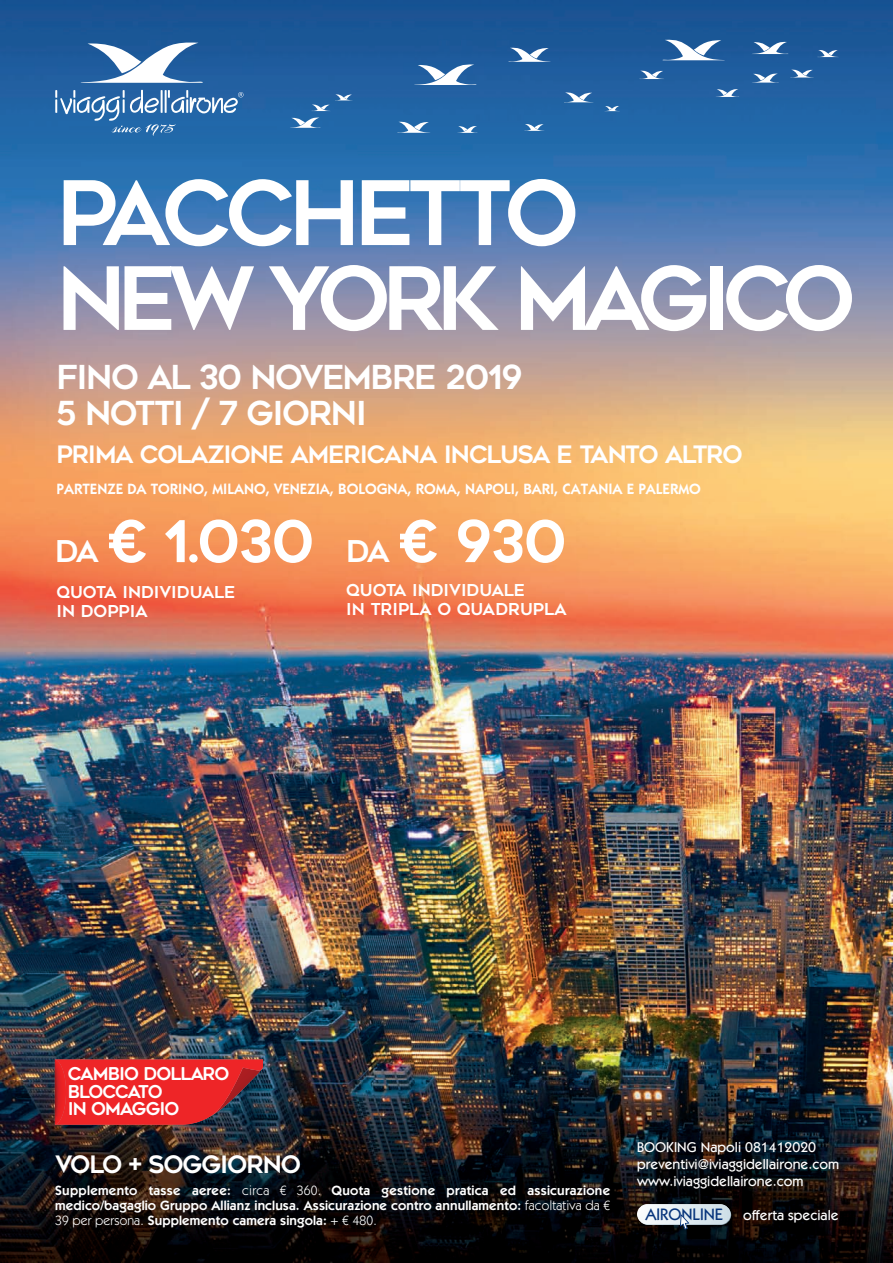
<style>
.page{position:relative;width:893px;height:1263px;background:#fff}
.page>*{position:absolute;margin:0;border:0;box-sizing:border-box;transform-origin:0 0}
.t1{font:88.65px "Geometos";letter-spacing:-.07em;color:#fff}
.t2{font:87px "Geometos";letter-spacing:-.095em;color:#fff}
.t3{font:57.3px "Geometos";letter-spacing:-.025em;color:#fff}
.t4{font:33px/36px "Geometos";letter-spacing:-.045em;color:#fff}
.t5{font:24px "Geometos";letter-spacing:-.045em;color:#fff}
.t6{font:17.7px/17.7px "Geometos Rounded";letter-spacing:-.05em;color:#fff}
.t7{font:500 16.65px "Itc Kabel LT";color:#08357c}
.t8{font:16.35px/18.9px "Geometos";color:#fff}
.t9{font:600 15px "Itc Kabel LT";color:#fff}
.t10{font:500 14.25px/17.1px "Itc Kabel LT";color:#fff}
.t11{font:600 13.5px/15px "Itc Kabel LT";letter-spacing:.01em;color:#fff;text-align:justify}
.s1{font-size:30px}
.s2{font-weight:400}
</style>
<div class="page">
<img style="left:0;top:0;width:893px;height:1080px">
<img style="left:0;top:1080px;width:893px;height:183px">
<svg style="left:638px;top:1205px;width:93px;height:20px"></svg>
<div style="left:637px;top:1204px;width:94px;height:20px;background:linear-gradient(to right,#fdfeff,#cadbe4);border-radius:10px"></div>
<svg style="left:680px;top:1214px;width:9px;height:15px"></svg>
<svg style="left:80px;top:43px;width:125px;height:40px"></svg>
<svg style="left:55px;top:90px;width:188px;height:46px;background:#467eb5"></svg>
<svg style="left:414px;top:64px;width:63px;height:21px"></svg>
<svg style="left:661px;top:39px;width:64px;height:21px"></svg>
<svg style="left:557px;top:32px;width:52px;height:6px"></svg>
<svg style="left:508px;top:47px;width:43px;height:15px"></svg>
<svg style="left:397px;top:121px;width:34px;height:12px"></svg>
<svg style="left:457px;top:126px;width:21px;height:7px"></svg>
<svg style="left:524px;top:124px;width:21px;height:7px"></svg>
<svg style="left:563px;top:92px;width:31px;height:10px"></svg>
<svg style="left:604px;top:106px;width:16px;height:5px"></svg>
<svg style="left:639px;top:70px;width:26px;height:9px"></svg>
<svg style="left:751px;top:42px;width:38px;height:12px"></svg>
<svg style="left:715px;top:89px;width:25px;height:8px"></svg>
<svg style="left:751px;top:73px;width:28px;height:10px"></svg>
<svg style="left:817px;top:50px;width:22px;height:7px"></svg>
<svg style="left:289px;top:117px;width:32px;height:11px"></svg>
<svg style="left:311px;top:94px;width:42px;height:17px"></svg>
<svg style="left:790px;top:69px;width:24px;height:9px"></svg>
<svg style="left:55px;top:1059px;width:208px;height:66px;background:#ce272c"></svg>
<img style="left:55px;top:1059px;width:11px;height:65px">
<h1 class="t1" style="left:57px;top:163px;width:524px">PACCHETTO</h1>
<h2 class="t2" style="left:57px;top:250px;width:801px">NEW YORK MAGICO</h2>
<h3 class="t4" style="left:57px;top:359px;width:468px">FINO AL 30 NOVEMBRE 2019<br>5 NOTTI / 7 GIORNI</h3>
<h3 class="t5" style="left:57px;top:441px;width:688px">PRIMA COLAZIONE AMERICANA INCLUSA E TANTO ALTRO</h3>
<p class="t9" style="left:57px;top:484px;width:646px">PARTENZE DA TORINO, MILANO, VENEZIA, BOLOGNA, ROMA, NAPOLI, BARI, CATANIA E PALERMO</p>
<h3 class="t3" style="left:55px;top:509px;width:261px"><span class="s1">DA</span> € 1.030</h3>
<p class="t8" style="left:56px;top:582px;width:180px">QUOTA INDIVIDUALE<br>IN DOPPIA</p>
<h3 class="t3" style="left:346px;top:509px;width:222px"><span class="s1">DA</span> € 930</h3>
<p class="t8" style="left:346px;top:581px;width:222px">QUOTA INDIVIDUALE<br>IN TRIPLA O QUADRUPLA</p>
<h3 class="t6" style="left:68px;top:1065px;width:163px">CAMBIO DOLLARO<br>BLOCCATO<br>IN OMAGGIO</h3>
<h3 class="t5" style="left:55px;top:1151px;width:247px">VOLO + SOGGIORNO</h3>
<p class="t11" style="left:55px;top:1184px;width:556px">Supplemento tasse aeree: <span class="s2">circa € 360.</span> Quota gestione pratica ed assicurazione medico/bagaglio Gruppo Allianz inclusa. Assicurazione contro annullamento: <span class="s2">facoltativa da € 39 per persona.</span> Supplemento camera singola: <span class="s2">+ € 480.</span></p>
<p class="t10" style="left:637px;top:1139px;width:204px">BOOKING Napoli 081412020 preventivi@iviaggidellairone.com www.iviaggidellairone.com</p>
<p class="t7" style="left:645px;top:1209px;width:79px">AIRONLINE</p>
<p class="t10" style="left:743px;top:1208px;width:97px">offerta speciale</p>
</div>
